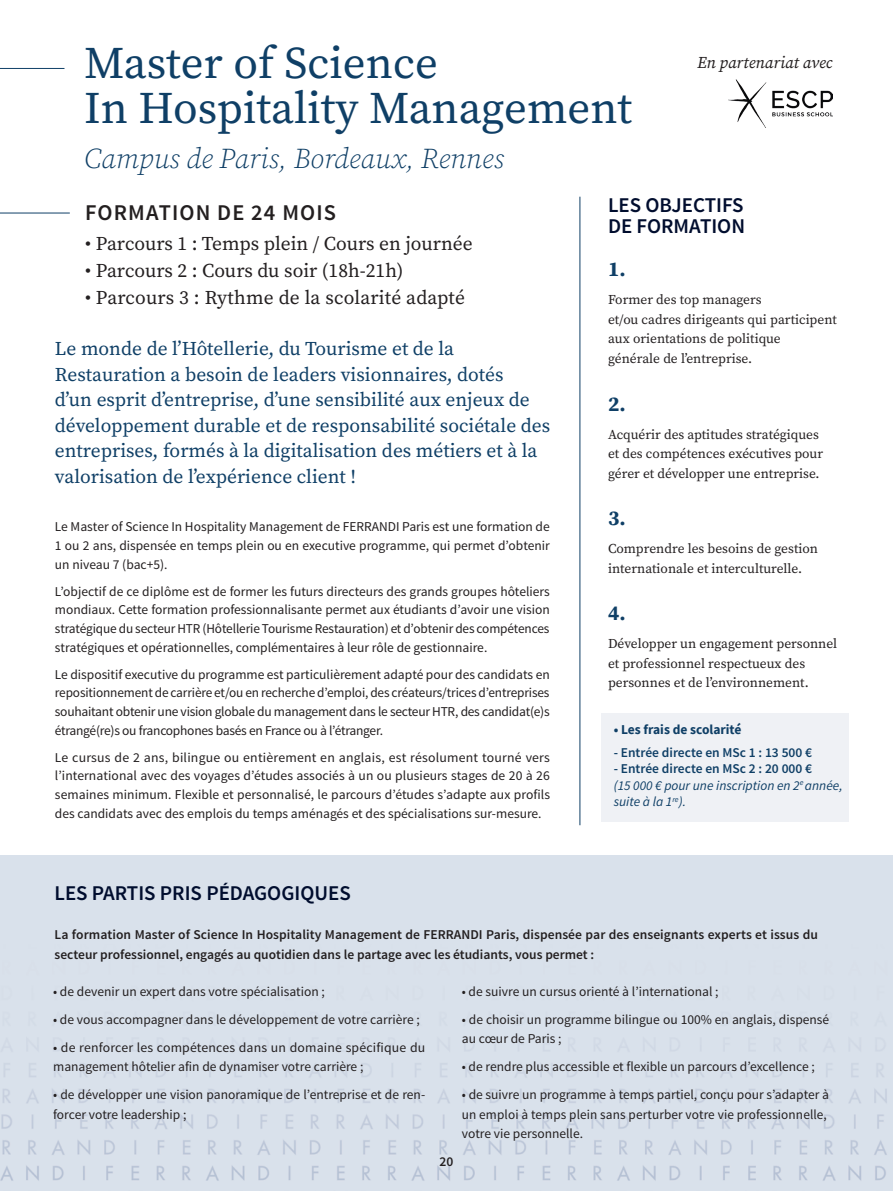
<style>
.page{position:relative;width:893px;height:1191px;background:#fff}
.page>*{position:absolute;margin:0;border:0;box-sizing:border-box;transform-origin:0 0}
.t1{font:45px "Source Serif Variable";color:#0f3f66}
.t2{font:italic 28.5px "Source Serif Variable";color:#0f3f66}
.t3{font:600 22.5px "Source Sans Pro";letter-spacing:.05em;color:#231f20}
.t4{font:600 21px/21px "Source Sans Pro";color:#000d2e}
.t5{font:21px "Source Serif Variable";color:#0f3f66}
.t6{font:19.5px/25.5px "Source Serif Variable";color:#0f3f66}
.t7{font:19.5px "Source Serif Variable";color:#231f20}
.t8{font:italic 16.5px "Source Serif Variable";color:#231f20}
.t9{font:13.5px/18.6px "Source Sans Pro";color:#231f20;text-align:justify}
.t10{font:13.5px/19.5px "Source Serif Variable";color:#231f20}
.t11{font:600 13.5px/19.5px "Source Sans Pro";color:#231f20}
.t12{font:600 13.5px "Source Sans Pro";color:#0f3f66}
.t13{font:italic 13.5px/16.5px "Source Sans Pro";color:#0f3f66}
.t14{font:700 13.5px "Source Sans Pro";color:#0f3f66}
</style>
<div class="page">
<div style="left:0;top:856px;width:893px;height:335px;background:#d9e1eb"></div>
<hr style="left:0;top:68px;width:64px;height:1px;background:#0f3f66">
<img style="left:729px;top:80px;width:104px;height:48px">
<hr style="left:0;top:213px;width:70px;height:1px;background:#0f3f66">
<div style="left:601px;top:713px;width:248px;height:108px;background:#eff1f5"></div>
<hr style="left:580px;top:197px;width:1px;height:628px;background:#0f3f66">
<p class="t1" style="left:84px;top:33px;width:355px">Master of Science</p>
<p class="t1" style="left:84px;top:78px;width:550px">In Hospitality Management</p>
<p class="t2" style="left:84px;top:140px;width:421px">Campus de Paris, Bordeaux, Rennes</p>
<p class="t3" style="left:85px;top:198px;width:252px">FORMATION DE 24 MOIS</p>
<p class="t7" style="left:85px;top:230px;width:389px">• Parcours 1 : Temps plein / Cours en journée</p>
<p class="t7" style="left:85px;top:257px;width:320px">• Parcours 2 : Cours du soir (18h-21h)</p>
<p class="t7" style="left:85px;top:284px;width:381px">• Parcours 3 : Rythme de la scolarité adapté</p>
<p class="t8" style="left:697px;top:52px;width:137px">En partenariat avec</p>
<p class="t4" style="left:608px;top:195px;width:139px">LES OBJECTIFS<br>DE FORMATION</p>
<p class="t5" style="left:608px;top:255px;width:19px">1.</p>
<p class="t10" style="left:608px;top:290px;width:230px">Former des top managers<br>et/ou cadres dirigeants qui participent aux orientations de politique<br>générale de l’entreprise.</p>
<p class="t5" style="left:608px;top:389px;width:19px">2.</p>
<p class="t10" style="left:608px;top:424px;width:217px">Acquérir des aptitudes stratégiques et des compétences exécutives pour gérer et développer une entreprise.</p>
<p class="t5" style="left:608px;top:504px;width:19px">3.</p>
<p class="t10" style="left:608px;top:539px;width:212px">Comprendre les besoins de gestion internationale et interculturelle.</p>
<p class="t5" style="left:608px;top:599px;width:19px">4.</p>
<p class="t10" style="left:608px;top:634px;width:231px">Développer un engagement personnel et professionnel respectueux des personnes et de l’environnement.</p>
<p class="t6" style="left:55px;top:336px;width:497px">Le monde de l’Hôtellerie, du Tourisme et de la Restauration a besoin de leaders visionnaires, dotés<br>d’un esprit d’entreprise, d’une sensibilité aux enjeux de développement durable et de responsabilité sociétale des entreprises, formés à la digitalisation des métiers et à la valorisation de l’expérience client !</p>
<p class="t9" style="left:55px;top:518px;width:496px">Le Master of Science In Hospitality Management de FERRANDI Paris est une formation de 1 ou 2 ans, dispensée en temps plein ou en executive programme, qui permet d’obtenir un niveau 7 (bac+5).</p>
<p class="t9" style="left:55px;top:582px;width:496px">L’objectif de ce diplôme est de former les futurs directeurs des grands groupes hôteliers mondiaux. Cette formation professionnalisante permet aux étudiants d’avoir une vision stratégique du secteur HTR (Hôtellerie Tourisme Restauration) et d’obtenir des compétences stratégiques et opérationnelles, complémentaires à leur rôle de gestionnaire.</p>
<p class="t9" style="left:55px;top:665px;width:496px">Le dispositif executive du programme est particulièrement adapté pour des candidats en repositionnement de carrière et/ou en recherche d’emploi, des créateurs/trices d’entreprises souhaitant obtenir une vision globale du management dans le secteur HTR, des candidat(e)s étrangé(re)s ou francophones basés en France ou à l’étranger.</p>
<p class="t9" style="left:55px;top:748px;width:497px">Le cursus de 2 ans, bilingue ou entièrement en anglais, est résolument tourné vers l’international avec des voyages d’études associés à un ou plusieurs stages de 20 à 26 semaines minimum. Flexible et personnalisé, le parcours d’études s’adapte aux profils des candidats avec des emplois du temps aménagés et des spécialisations sur-mesure.</p>
<p class="t14" style="left:614px;top:720px;width:129px">• Les frais de scolarité</p>
<p class="t12" style="left:614px;top:743px;width:200px">- Entrée directe en MSc 1 : 13 500 €</p>
<p class="t12" style="left:614px;top:760px;width:200px">- Entrée directe en MSc 2 : 20 000 €</p>
<p class="t13" style="left:614px;top:777px;width:230px">(15 000 € pour une inscription en 2<sup>e</sup> année, suite à la 1<sup>re</sup>).</p>
<p class="t4" style="left:55px;top:883px;width:298px">LES PARTIS PRIS PÉDAGOGIQUES</p>
<p class="t11" style="left:55px;top:925px;width:765px">La formation Master of Science In Hospitality Management de FERRANDI Paris, dispensée par des enseignants experts et issus du secteur professionnel, engagés au quotidien dans le partage avec les étudiants, vous permet :</p>
<p class="t9" style="left:53px;top:982px;width:273px">• de devenir un expert dans votre spécialisation ;</p>
<p class="t9" style="left:53px;top:1010px;width:368px">• de vous accompagner dans le développement de votre carrière ;</p>
<p class="t9" style="left:53px;top:1037px;width:374px;line-height:19.5px">• de renforcer les compétences dans un domaine spécifique du management hôtelier afin de dynamiser votre carrière ;</p>
<p class="t9" style="left:53px;top:1085px;width:374px;line-height:19.5px">• de développer une vision panoramique de l’entreprise et de ren&shy;forcer votre leadership ;</p>
<p class="t11" style="left:440px;top:1152px;width:15px">20</p>
<p class="t9" style="left:462px;top:982px;width:258px">• de suivre un cursus orienté à l’international ;</p>
<p class="t9" style="left:462px;top:1009px;width:369px;line-height:19.5px">• de choisir un programme bilingue ou 100% en anglais, dispensé au cœur de Paris ;</p>
<p class="t9" style="left:462px;top:1057px;width:355px">• de rendre plus accessible et flexible un parcours d’excellence ;</p>
<p class="t9" style="left:462px;top:1085px;width:369px;line-height:19.5px;text-align:left">• de suivre un programme à temps partiel, conçu pour s’adapter à un emploi à temps plein sans perturber votre vie professionnelle, votre vie personnelle.</p>
</div>
